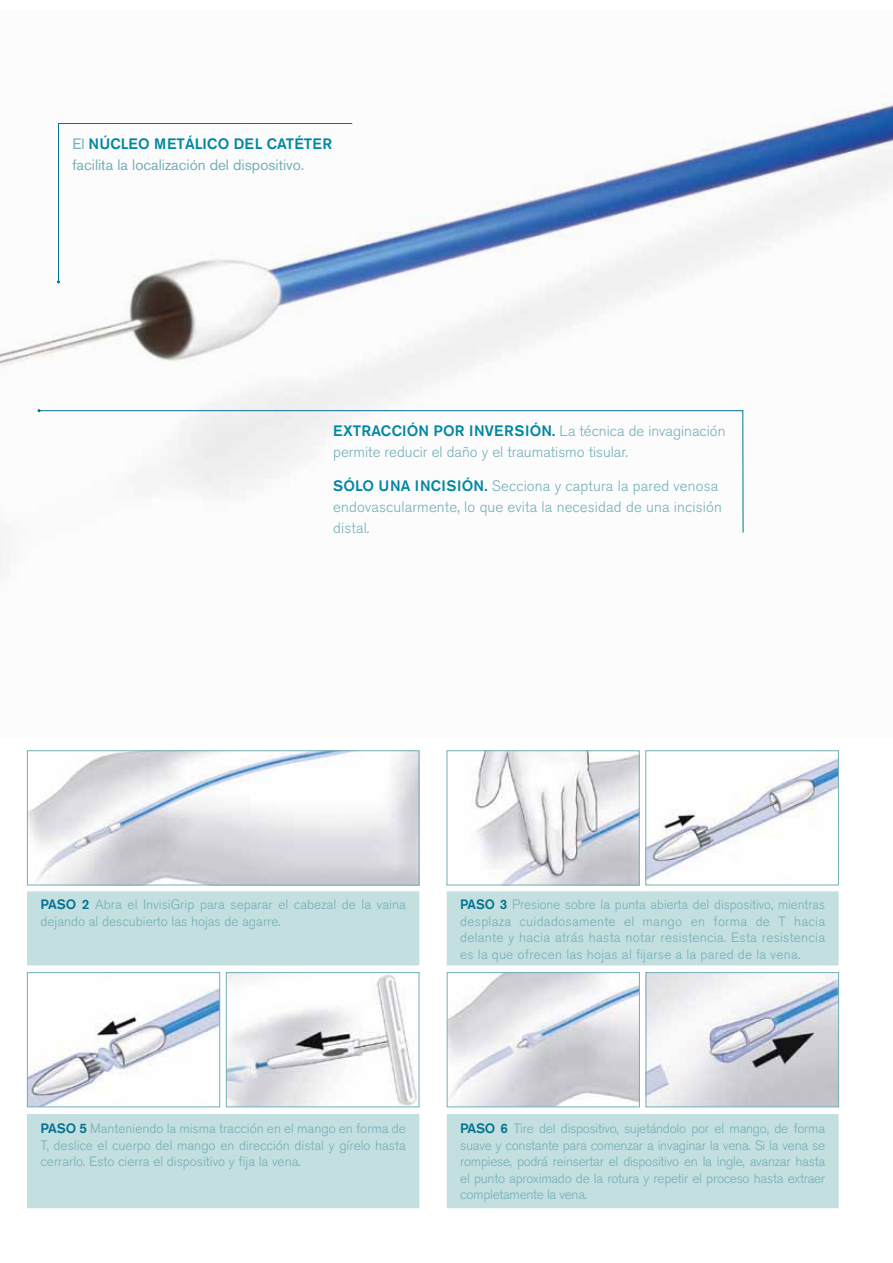
<style>
.page{position:relative;width:893px;height:1263px;background:#fff}
.page>*{position:absolute;margin:0;border:0;box-sizing:border-box;transform-origin:0 0}
.t1{font:300 15px/21px "Akzidenz Grotesk BE";letter-spacing:.01em;color:#73afb7}
.t2{font:15px/21px "Akzidenz Grotesk BE";color:#73afb7}
.t3{font:300 13.5px/16.5px "Akzidenz Grotesk BE";color:#73afb7;text-align:justify}
.s1{font-weight:500;color:#0086a2}
.s2{font-weight:500;color:#00728f}
</style>
<div class="page">
<img style="left:0;top:100px;width:893px;height:477px">
<svg style="left:58px;top:123px;width:295px;height:160px"></svg>
<svg style="left:38px;top:410px;width:706px;height:123px"></svg>
<img style="left:29px;top:752px;width:388px;height:131px">
<div style="left:27px;top:750px;width:392px;height:135px;border:1px solid #73afb7"></div>
<img style="left:471px;top:752px;width:167px;height:131px">
<div style="left:447px;top:750px;width:193px;height:135px;border:1px solid #73afb7"></div>
<div style="left:27px;top:1114px;width:392px;height:94px;background:#c4dfe0"></div>
<div style="left:447px;top:1114px;width:392px;height:94px;background:#c4dfe0"></div>
<div style="left:27px;top:891px;width:392px;height:74px;background:#c4dfe0"></div>
<div style="left:447px;top:891px;width:392px;height:74px;background:#c4dfe0"></div>
<img style="left:647px;top:758px;width:190px;height:122px">
<div style="left:645px;top:750px;width:194px;height:135px;border:1px solid #73afb7"></div>
<img style="left:29px;top:988px;width:189px;height:117px">
<div style="left:27px;top:972px;width:193px;height:135px;border:1px solid #73afb7"></div>
<img style="left:228px;top:974px;width:189px;height:131px">
<div style="left:226px;top:972px;width:193px;height:135px;border:1px solid #73afb7"></div>
<img style="left:449px;top:974px;width:189px;height:131px">
<div style="left:447px;top:972px;width:193px;height:135px;border:1px solid #73afb7"></div>
<img style="left:648px;top:974px;width:189px;height:131px">
<div style="left:646px;top:972px;width:193px;height:135px;border:1px solid #73afb7"></div>
<p class="t2" style="left:72px;top:133px;width:261px">El <span class="s1">NÚCLEO METÁLICO DEL CATÉTER </span>facilita la localización del dispositivo.</p>
<p class="t1" style="left:333px;top:420px;width:394px"><span class="s1">EXTRACCIÓN POR INVERSIÓN.</span> La técnica de invaginación permite reducir el daño y el traumatismo tisular.</p>
<p class="t1" style="left:333px;top:476px;width:390px"><span class="s1">SÓLO UNA INCISIÓN.</span> Secciona y captura la pared venosa endovascularmente, lo que evita la necesidad de una incisión distal.</p>
<p class="t3" style="left:40px;top:897px;width:367px"><span class="s2">PASO 2</span> Abra el InvisiGrip para separar el cabezal de la vaina dejando al descubierto las hojas de agarre.</p>
<p class="t3" style="left:460px;top:897px;width:366px"><span class="s2">PASO 3</span> Presione sobre la punta abierta del dispositivo, mientras desplaza cuidadosamente el mango en forma de T hacia delante y hacia atrás hasta notar resistencia. Esta resistencia es la que ofrecen las hojas al fijarse a la pared de la vena.</p>
<p class="t3" style="left:40px;top:1121px;width:367px"><span class="s2">PASO 5</span> Manteniendo la misma tracción en el mango en forma de T, deslice el cuerpo del mango en dirección distal y gírelo hasta cerrarlo. Esto cierra el dispositivo y fija la vena.</p>
<p class="t3" style="left:460px;top:1121px;width:366px"><span class="s2">PASO 6</span> Tire del dispositivo, sujetándolo por el mango, de forma suave y constante para comenzar a invaginar la vena. Si la vena se rompiese, podrá reinsertar el dispositivo en la ingle, avanzar hasta el punto aproximado de la rotura y repetir el proceso hasta extraer completamente la vena.</p>
</div>
